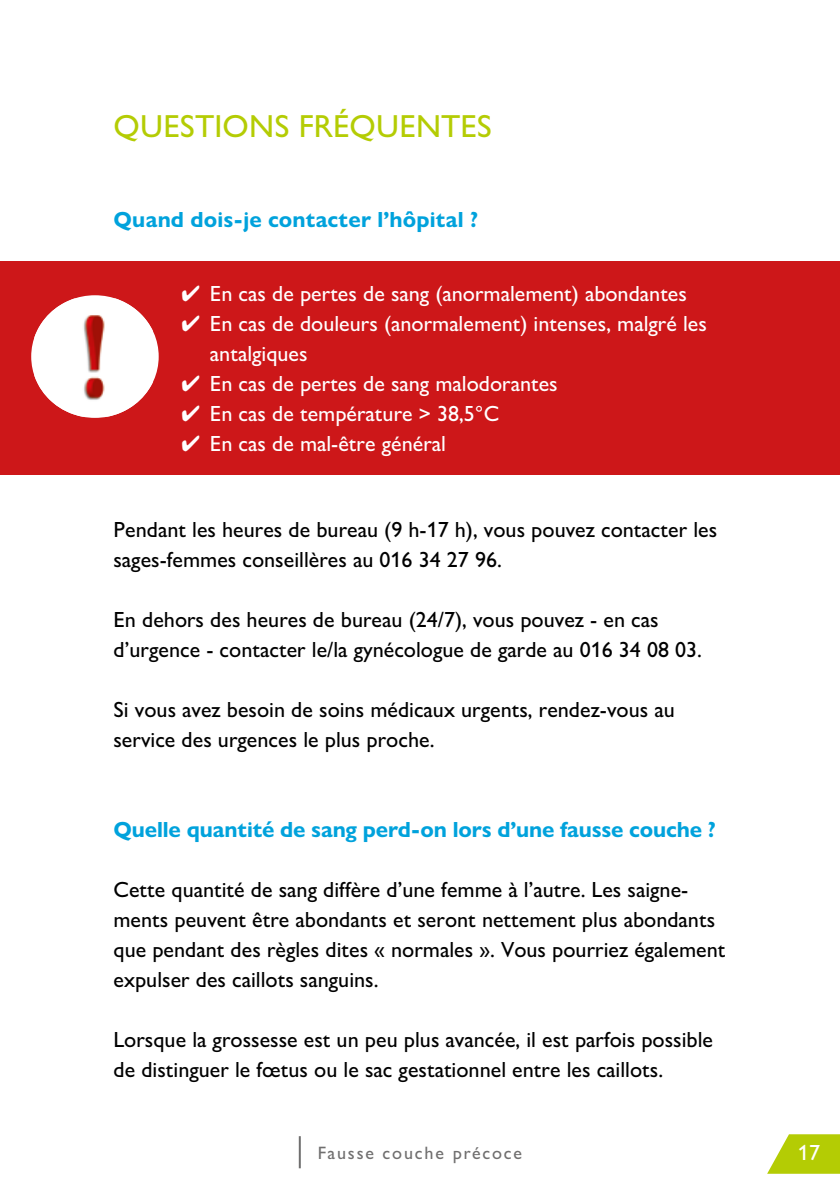
<style>
.page{position:relative;width:840px;height:1191px;background:#fff}
.page>*{position:absolute;margin:0;border:0;box-sizing:border-box;transform-origin:0 0}
.t1{font:500 32px "Gill Sans Nova";letter-spacing:.005em;color:#b4cc04}
.t2{font:500 22px/30px "Gill Sans Nova";color:#000}
.t3{font:500 22px/30px "Gill Sans Nova";color:#fff}
.t4{font:700 22px "Gill Sans Nova";color:#00a2dc}
.t5{font:500 18px "Gill Sans Nova";letter-spacing:.1em;color:#706f6f}
</style>
<div class="page">
<hr style="left:298px;top:1136px;width:2px;height:32px;background:#706f6f">
<svg style="left:767px;top:1134px;width:72px;height:39px"></svg>
<div style="left:0;top:261px;width:839px;height:213px;background:#cd1719"></div>
<svg style="left:31px;top:295px;width:128px;height:123px"></svg>
<img style="left:34px;top:298px;width:119px;height:119px">
<h1 class="t1" style="left:113px;top:106px;width:380px">QUESTIONS FRÉQUENTES</h1>
<p class="t4" style="left:113px;top:206px;width:366px">Quand dois-je contacter l’hôpital ?</p>
<p class="t3" style="left:181px;top:278px;width:506px">✔ En cas de pertes de sang (anormalement) abondantes</p>
<p class="t3" style="left:210px;top:308px;width:498px;text-indent:-28px">✔ En cas de douleurs (anormalement) intenses, malgré les antalgiques</p>
<p class="t3" style="left:181px;top:368px;width:377px">✔ En cas de pertes de sang malodorantes</p>
<p class="t3" style="left:181px;top:398px;width:319px">✔ En cas de température &gt; 38,5°C</p>
<p class="t3" style="left:181px;top:428px;width:266px">✔ En cas de mal-être général</p>
<p class="t2" style="left:113px;top:514px;width:605px">Pendant les heures de bureau (9 h-17 h), vous pouvez contacter les sages-femmes conseillères au 016 34 27 96.</p>
<p class="t2" style="left:113px;top:604px;width:589px">En dehors des heures de bureau (24/7), vous pouvez - en cas d’urgence - contacter le/la gynécologue de garde au 016 34 08 03.</p>
<p class="t2" style="left:113px;top:694px;width:562px">Si vous avez besoin de soins médicaux urgents, rendez-vous au service des urgences le plus proche.</p>
<p class="t4" style="left:113px;top:816px;width:603px">Quelle quantité de sang perd-on lors d’une fausse couche ?</p>
<p class="t2" style="left:113px;top:874px;width:613px">Cette quantité de sang diffère d’une femme à l’autre. Les saigne&shy;ments peuvent être abondants et seront nettement plus abondants que pendant des règles dites « normales ». Vous pourriez également expulser des caillots sanguins.</p>
<p class="t2" style="left:113px;top:1024px;width:600px">Lorsque la grossesse est un peu plus avancée, il est parfois possible de distinguer le fœtus ou le sac gestationnel entre les caillots.</p>
<p class="t5" style="left:317px;top:1141px;width:206px">Fausse couche précoce</p>
<p class="t3" style="left:797px;top:1137px;width:23px">17</p>
</div>
